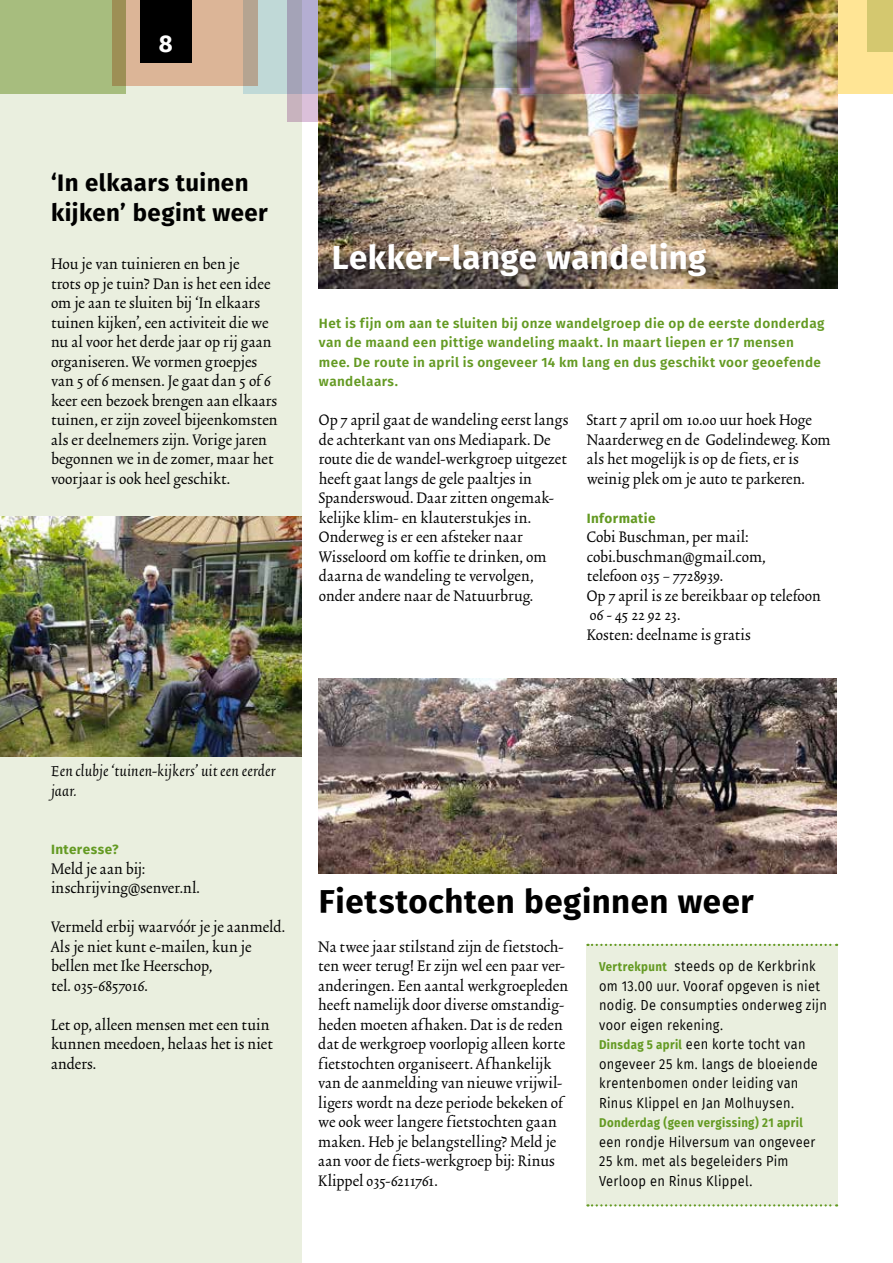
<style>
.page{position:relative;width:893px;height:1263px;background:#fff}
.page>*{position:absolute;margin:0;border:0;box-sizing:border-box;transform-origin:0 0}
.t1{font:700 33px "Fira Sans";letter-spacing:.015em;color:#000}
.t2{font:700 33px "Fira Sans";letter-spacing:.015em;color:#fff}
.t3{font:700 24px/30px "Fira Sans";letter-spacing:.015em;color:#000}
.t4{font:700 24px "Fira Sans";color:#fff}
.t5{font:18px/19.5px "Trinite No 2 Rom Con";letter-spacing:.01em;color:#000}
.t6{font:italic 18px/19.5px "Trinite No 2";letter-spacing:.015em;color:#000}
.t7{font:14.25px/19.5px "Fira Sans";letter-spacing:.025em;color:#000;scale:.9 1}
.t8{font:600 13.5px/19.5px "Fira Sans";letter-spacing:.03em;color:#649a23}
.t9{font:700 13.5px "Fira Sans";letter-spacing:.03em;color:#649a23}
.t10{font:700 12.75px "Fira Sans";letter-spacing:.03em;color:#649a23;scale:.9 1}
.s1{font-weight:700;font-size:12.75px;color:#649a23}
</style>
<div class="page">
<div style="left:797px;top:0;width:96px;height:94px;background:#ffe595"></div>
<div style="left:867px;top:0;width:26px;height:51px;background:#d4c86f"></div>
<img style="left:319px;top:0;width:519px;height:289px">
<img style="left:318px;top:679px;width:519px;height:195px">
<div style="left:0;top:0;width:302px;height:1263px;background:#eaefdf"></div>
<div style="left:112px;top:0;width:145px;height:85px;background:#dcb597"></div>
<svg style="left:0;top:0;width:126px;height:94px;background:#a5b879"></svg>
<img style="left:436px;top:0;width:81px;height:87px">
<img style="left:244px;top:0;width:192px;height:94px">
<img style="left:517px;top:0;width:193px;height:94px">
<div style="left:140px;top:0;width:51px;height:62px;background:#000"></div>
<img style="left:288px;top:0;width:82px;height:122px">
<div style="left:586px;top:945px;width:252px;height:261px;background:#eaefdf"></div>
<svg style="left:587px;top:944px;width:250px;height:2px"></svg>
<svg style="left:587px;top:1204px;width:250px;height:2px"></svg>
<img style="left:0;top:517px;width:302px;height:240px">
<div style="left:329px;top:238px;width:390px;height:52px;background:#000;opacity:.5"></div>
<h2 class="t4" style="left:159px;top:24px;width:15px">8</h2>
<h2 class="t3" style="left:51px;top:166px;width:218px">‘In elkaars tuinen kijken’ begint weer</h2>
<p class="t5" style="left:51px;top:256px;width:228px">Hou je van tuinieren en ben je<br>trots op je tuin? Dan is het een idee om je aan te sluiten bij ‘In elkaars tuinen kijken’, een activiteit die we nu al voor het derde jaar op rij gaan organiseren. We vormen groepjes van 5 of 6 mensen. Je gaat dan 5 of 6 keer een bezoek brengen aan elkaars tuinen, er zijn zoveel bijeenkomsten als er deelnemers zijn. Vorige jaren begonnen we in de zomer, maar het voorjaar is ook heel geschikt.</p>
<h1 class="t2" style="left:332px;top:230px;width:376px">Lekker-lange wandeling</h1>
<p class="t8" style="left:319px;top:313px;width:507px">Het is fijn om aan te sluiten bij onze wandelgroep die op de eerste donderdag van de maand een pittige wandeling maakt. In maart liepen er 17 mensen mee. De route in april is ongeveer 14 km lang en dus geschikt voor geoefende wandelaars.</p>
<p class="t5" style="left:587px;top:412px;width:245px">Start 7 april om 10.00 uur hoek Hoge Naarderweg en de Godelindeweg. Kom als het mogelijk is op de fiets, er is weinig plek om je auto te parkeren.</p>
<p class="t9" style="left:587px;top:507px;width:70px">Informatie</p>
<p class="t5" style="left:587px;top:529px;width:235px">Cobi Buschman, per mail: cobi.buschman@gmail.com, telefoon 035 – 7728939.<br>Op 7 april is ze bereikbaar op telefoon<br>06 - 45 22 92 23.<br>Kosten: deelname is gratis</p>
<p class="t5" style="left:319px;top:411px;width:251px">Op 7 april gaat de wandeling eerst langs de achterkant van ons Mediapark. De route die de wandel-werkgroep uitgezet heeft gaat langs de gele paaltjes in Spanderswoud. Daar zitten ongemak&shy;kelijke klim- en klauterstukjes in.<br>Onderweg is er een afsteker naar Wisseloord om koffie te drinken, om daarna de wandeling te vervolgen, onder andere naar de Natuurbrug.</p>
<p class="t6" style="left:51px;top:763px;width:226px">Een clubje ‘tuinen-kijkers’ uit een eerder jaar.</p>
<p class="t9" style="left:51px;top:838px;width:69px">Interesse?</p>
<p class="t5" style="left:51px;top:860px;width:150px">Meld je aan bij: inschrijving@senver.nl.</p>
<p class="t5" style="left:51px;top:919px;width:236px">Vermeld erbij waarvóór je je aanmeld.<br>Als je niet kunt e-mailen, kun je bellen met Ike Heerschop,<br>tel. 035-6857016.</p>
<p class="t5" style="left:51px;top:1016px;width:223px">Let op, alleen mensen met een tuin kunnen meedoen, helaas het is niet anders.</p>
<h1 class="t1" style="left:319px;top:874px;width:436px">Fietstochten beginnen weer</h1>
<p class="t5" style="left:318px;top:938px;width:251px">Na twee jaar stilstand zijn de fietstoch&shy;ten weer terug! Er zijn wel een paar ver&shy;anderingen. Een aantal werkgroepleden heeft namelijk door diverse omstandig&shy;heden moeten afhaken. Dat is de reden dat de werkgroep voorlopig alleen korte fietstochten organiseert. Afhankelijk van de aanmelding van nieuwe vrijwil&shy;ligers wordt na deze periode bekeken of we ook weer langere fietstochten gaan maken. Heb je belangstelling? Meld je aan voor de fiets-werkgroep bij: Rinus Klippel 035-6211761.</p>
<p class="t7" style="left:599px;top:956px;width:255px"><span class="s1">Vertrekpunt</span> steeds op de Kerkbrink om 13.00 uur. Vooraf opgeven is niet nodig. De consumpties onderweg zijn voor eigen rekening.<br><span class="s1">Dinsdag 5 april</span> een korte tocht van ongeveer 25 km. langs de bloeiende krentenbomen onder leiding van<br>Rinus Klippel en Jan Molhuysen.</p>
<p class="t10" style="left:599px;top:1112px;width:228px">Donderdag (geen vergissing) 21 april</p>
<p class="t7" style="left:599px;top:1132px;width:242px">een rondje Hilversum van ongeveer<br>25 km. met als begeleiders Pim<br>Verloop en Rinus Klippel.</p>
</div>
